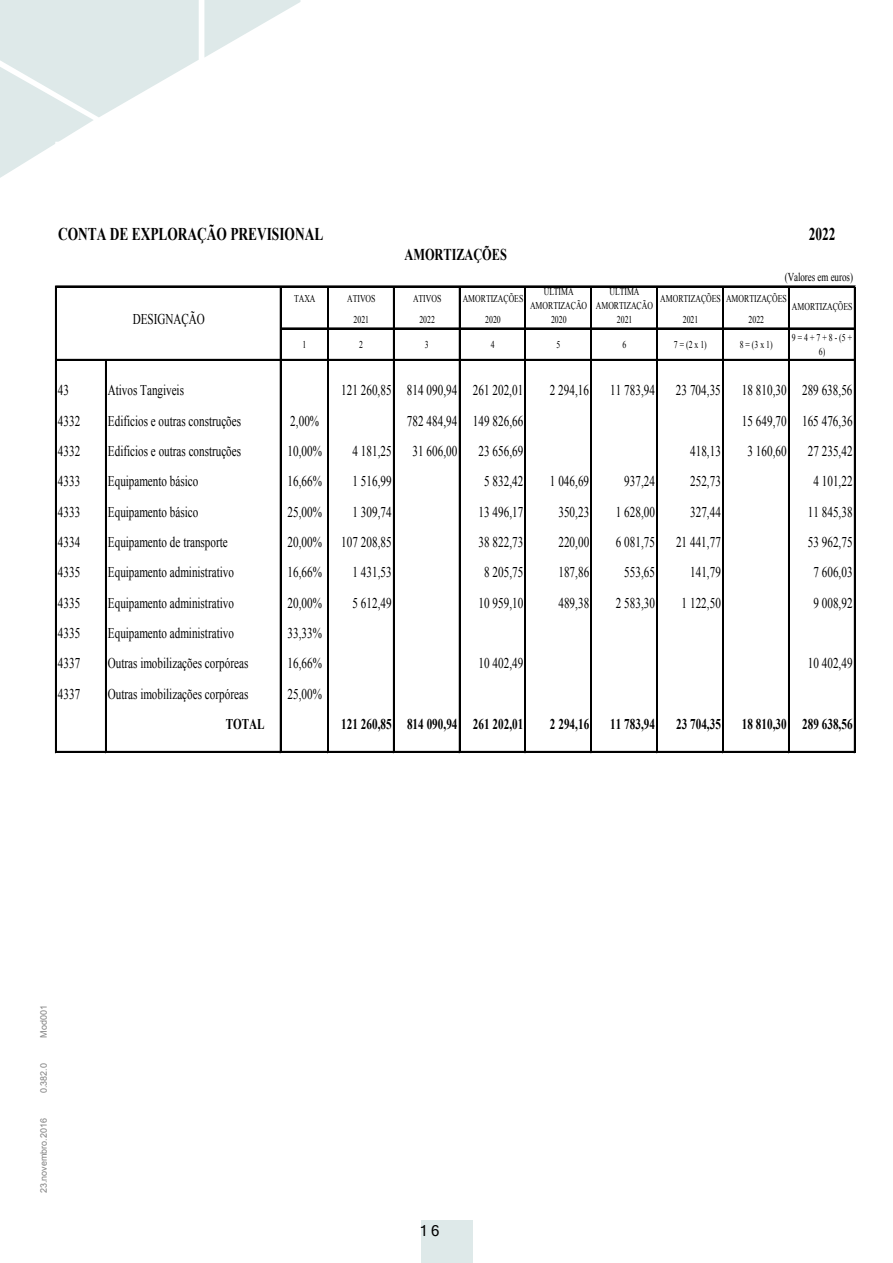
<style>
.page{position:relative;width:893px;height:1263px;background:#fff}
.page>*{position:absolute;margin:0;border:0;box-sizing:border-box;transform-origin:0 0}
.t1{font:700 18px "Times New Roman";color:#000;scale:.75 1}
.t2{font:700 16.5px "Times New Roman";letter-spacing:-.005em;color:#000;scale:.75 1}
.t3{font:15px "Microsoft Sans Serif";color:#000}
.t4{font:14.85px "Times New Roman";letter-spacing:.005em;color:#000;scale:.75 1}
.t5{font:700 14.85px "Times New Roman";letter-spacing:.005em;color:#000;scale:.75 1}
.t6{font:12px "Times New Roman";letter-spacing:-.005em;color:#000;scale:.75 1}
.t7{font:10.35px/13.8px "Times New Roman";color:#000;text-align:center;scale:.75 1}
.t8{font:9px "Arial";color:#818181}
</style>
<div class="page">
<svg style="left:0;top:0;width:300px;height:178px"></svg>
<div style="left:421px;top:1220px;width:51px;height:43px;background:#dee9e9"></div>
<hr style="left:55px;top:286px;width:1px;height:467px;background:#000">
<hr style="left:280px;top:287px;width:1px;height:466px;background:#000">
<hr style="left:327px;top:287px;width:1px;height:466px;background:#000">
<hr style="left:393px;top:287px;width:1px;height:466px;background:#000">
<hr style="left:459px;top:287px;width:1px;height:466px;background:#000">
<hr style="left:525px;top:287px;width:1px;height:466px;background:#000">
<hr style="left:591px;top:287px;width:1px;height:466px;background:#000">
<hr style="left:656px;top:287px;width:1px;height:466px;background:#000">
<hr style="left:657px;top:287px;width:1px;height:466px;background:#000">
<hr style="left:722px;top:287px;width:2px;height:466px;background:#000">
<hr style="left:788px;top:287px;width:1px;height:466px;background:#000">
<hr style="left:854px;top:287px;width:1px;height:466px;background:#000">
<hr style="left:105px;top:361px;width:1px;height:392px;background:#000">
<hr style="left:56px;top:286px;width:799px;height:1px;background:#000">
<hr style="left:281px;top:328px;width:574px;height:1px;background:#000">
<hr style="left:56px;top:359px;width:799px;height:2px;background:#000">
<hr style="left:56px;top:751px;width:799px;height:2px;background:#000">
<p class="t1" style="left:58px;top:222px;width:355px">CONTA DE EXPLORAÇÃO PREVISIONAL</p>
<p class="t1" style="left:809px;top:222px;width:37px">2022</p>
<p class="t6" style="left:785px;top:269px;width:93px">(Valores em euros)</p>
<p class="t7" style="left:294px;top:291px;width:30px">TAXA</p>
<p class="t7" style="left:347px;top:291px;width:39px">ATIVOS</p>
<p class="t7" style="left:413px;top:291px;width:39px">ATIVOS</p>
<p class="t7" style="left:463px;top:291px;width:82px">AMORTIZAÇÕES</p>
<p class="t7" style="left:530px;top:285px;width:78px">ÚLTIMA<br>AMORTIZAÇÃO</p>
<p class="t7" style="left:596px;top:285px;width:78px">ÚLTIMA<br>AMORTIZAÇÃO</p>
<p class="t7" style="left:660px;top:291px;width:170px">AMORTIZAÇÕES AMORTIZAÇÕES</p>
<p class="t7" style="left:354px;top:312px;width:22px">2021</p>
<p class="t7" style="left:419px;top:312px;width:22px">2022</p>
<p class="t7" style="left:485px;top:312px;width:22px">2020</p>
<p class="t7" style="left:551px;top:312px;width:22px">2020</p>
<p class="t7" style="left:617px;top:312px;width:22px">2021</p>
<p class="t7" style="left:683px;top:312px;width:22px">2021</p>
<p class="t7" style="left:749px;top:312px;width:22px">2022</p>
<p class="t7" style="left:302px;top:337px;width:7px">1</p>
<p class="t7" style="left:359px;top:337px;width:7px">2</p>
<p class="t7" style="left:425px;top:337px;width:7px">3</p>
<p class="t7" style="left:491px;top:337px;width:7px">4</p>
<p class="t7" style="left:557px;top:337px;width:7px">5</p>
<p class="t7" style="left:622px;top:337px;width:7px">6</p>
<p class="t7" style="left:674px;top:337px;width:46px">7 = (2 x 1)</p>
<p class="t7" style="left:740px;top:337px;width:46px">8 = (3 x 1)</p>
<p class="t7" style="left:792px;top:330px;width:82px">9 = 4 + 7 + 8 - (5 +<br>6)</p>
<p class="t4" style="left:58px;top:380px;width:16px">43</p>
<p class="t4" style="left:108px;top:380px;width:103px">Ativos Tangiveis</p>
<p class="t4" style="left:341px;top:380px;width:244px">121 260,85 814 090,94 261 202,01</p>
<p class="t4" style="left:550px;top:380px;width:54px">2 294,16</p>
<p class="t4" style="left:610px;top:380px;width:61px">11 783,94</p>
<p class="t4" style="left:676px;top:380px;width:61px">23 704,35</p>
<p class="t4" style="left:742px;top:380px;width:149px">18 810,30 289 638,56</p>
<p class="t4" style="left:58px;top:411px;width:31px">4332</p>
<p class="t4" style="left:108px;top:411px;width:179px">Edificios e outras construções</p>
<p class="t4" style="left:290px;top:411px;width:40px">2,00%</p>
<p class="t4" style="left:407px;top:411px;width:157px">782 484,94 149 826,66</p>
<p class="t4" style="left:742px;top:411px;width:149px">15 649,70 165 476,36</p>
<p class="t4" style="left:58px;top:441px;width:31px">4332</p>
<p class="t4" style="left:108px;top:441px;width:179px">Edificios e outras construções</p>
<p class="t4" style="left:287px;top:441px;width:48px">10,00%</p>
<p class="t4" style="left:352px;top:441px;width:54px">4 181,25</p>
<p class="t4" style="left:413px;top:441px;width:61px">31 606,00</p>
<p class="t4" style="left:478px;top:441px;width:61px">23 656,69</p>
<p class="t4" style="left:690px;top:441px;width:43px">418,13</p>
<p class="t4" style="left:747px;top:441px;width:54px">3 160,60</p>
<p class="t4" style="left:808px;top:441px;width:61px">27 235,42</p>
<p class="t4" style="left:58px;top:471px;width:31px">4333</p>
<p class="t4" style="left:108px;top:471px;width:122px">Equipamento básico</p>
<p class="t4" style="left:288px;top:471px;width:48px">16,66%</p>
<p class="t4" style="left:352px;top:471px;width:54px">1 516,99</p>
<p class="t4" style="left:484px;top:471px;width:54px">5 832,42</p>
<p class="t4" style="left:550px;top:471px;width:54px">1 046,69</p>
<p class="t4" style="left:624px;top:471px;width:43px">937,24</p>
<p class="t4" style="left:690px;top:471px;width:43px">252,73</p>
<p class="t4" style="left:813px;top:471px;width:54px">4 101,22</p>
<p class="t4" style="left:58px;top:502px;width:31px">4333</p>
<p class="t4" style="left:108px;top:502px;width:122px">Equipamento básico</p>
<p class="t4" style="left:288px;top:502px;width:48px">25,00%</p>
<p class="t4" style="left:352px;top:502px;width:54px">1 309,74</p>
<p class="t4" style="left:478px;top:502px;width:61px">13 496,17</p>
<p class="t4" style="left:558px;top:502px;width:43px">350,23</p>
<p class="t4" style="left:616px;top:502px;width:54px">1 628,00</p>
<p class="t4" style="left:690px;top:502px;width:43px">327,44</p>
<p class="t4" style="left:808px;top:502px;width:61px">11 845,38</p>
<p class="t4" style="left:58px;top:532px;width:31px">4334</p>
<p class="t4" style="left:108px;top:532px;width:161px">Equipamento de transporte</p>
<p class="t4" style="left:288px;top:532px;width:48px">20,00%</p>
<p class="t4" style="left:341px;top:532px;width:69px">107 208,85</p>
<p class="t4" style="left:478px;top:532px;width:61px">38 822,73</p>
<p class="t4" style="left:558px;top:532px;width:43px">220,00</p>
<p class="t4" style="left:616px;top:532px;width:54px">6 081,75</p>
<p class="t4" style="left:676px;top:532px;width:61px">21 441,77</p>
<p class="t4" style="left:808px;top:532px;width:61px">53 962,75</p>
<p class="t4" style="left:58px;top:562px;width:31px">4335</p>
<p class="t4" style="left:108px;top:562px;width:170px">Equipamento administrativo</p>
<p class="t4" style="left:288px;top:562px;width:48px">16,66%</p>
<p class="t4" style="left:352px;top:562px;width:54px">1 431,53</p>
<p class="t4" style="left:484px;top:562px;width:54px">8 205,75</p>
<p class="t4" style="left:558px;top:562px;width:43px">187,86</p>
<p class="t4" style="left:624px;top:562px;width:43px">553,65</p>
<p class="t4" style="left:690px;top:562px;width:43px">141,79</p>
<p class="t4" style="left:813px;top:562px;width:54px">7 606,03</p>
<p class="t4" style="left:58px;top:593px;width:31px">4335</p>
<p class="t4" style="left:108px;top:593px;width:170px">Equipamento administrativo</p>
<p class="t4" style="left:288px;top:593px;width:48px">20,00%</p>
<p class="t4" style="left:352px;top:593px;width:54px">5 612,49</p>
<p class="t4" style="left:478px;top:593px;width:61px">10 959,10</p>
<p class="t4" style="left:558px;top:593px;width:43px">489,38</p>
<p class="t4" style="left:616px;top:593px;width:54px">2 583,30</p>
<p class="t4" style="left:682px;top:593px;width:54px">1 122,50</p>
<p class="t4" style="left:813px;top:593px;width:54px">9 008,92</p>
<p class="t4" style="left:58px;top:623px;width:31px">4335</p>
<p class="t4" style="left:108px;top:623px;width:170px">Equipamento administrativo</p>
<p class="t4" style="left:288px;top:623px;width:48px">33,33%</p>
<p class="t4" style="left:58px;top:653px;width:31px">4337</p>
<p class="t4" style="left:108px;top:653px;width:189px">Outras imobilizações corpóreas</p>
<p class="t4" style="left:288px;top:653px;width:48px">16,66%</p>
<p class="t4" style="left:478px;top:653px;width:61px">10 402,49</p>
<p class="t4" style="left:808px;top:653px;width:61px">10 402,49</p>
<p class="t4" style="left:58px;top:684px;width:31px">4337</p>
<p class="t4" style="left:108px;top:684px;width:189px">Outras imobilizações corpóreas</p>
<p class="t4" style="left:288px;top:684px;width:48px">25,00%</p>
<p class="t5" style="left:226px;top:714px;width:53px">TOTAL</p>
<p class="t5" style="left:341px;top:714px;width:244px">121 260,85 814 090,94 261 202,01</p>
<p class="t5" style="left:550px;top:714px;width:54px">2 294,16</p>
<p class="t5" style="left:610px;top:714px;width:61px">11 783,94</p>
<p class="t5" style="left:676px;top:714px;width:61px">23 704,35</p>
<p class="t5" style="left:742px;top:714px;width:149px">18 810,30 289 638,56</p>
<p class="t2" style="left:404px;top:243px;width:138px">AMORTIZAÇÕES</p>
<p class="t7" style="left:792px;top:300px;width:82px">AMORTIZAÇÕES</p>
<p class="t4" style="left:133px;top:309px;width:98px">DESIGNAÇÃO</p>
<p class="t8" style="left:38px;top:1038px;width:34px;rotate:-90deg">Mod001</p>
<p class="t8" style="left:38px;top:1093px;width:32px;rotate:-90deg">0.382.0</p>
<p class="t8" style="left:38px;top:1193px;width:77px;rotate:-90deg">23.novembro.2016</p>
<p class="t3" style="left:419px;top:1222px;width:22px">16</p>
</div>
